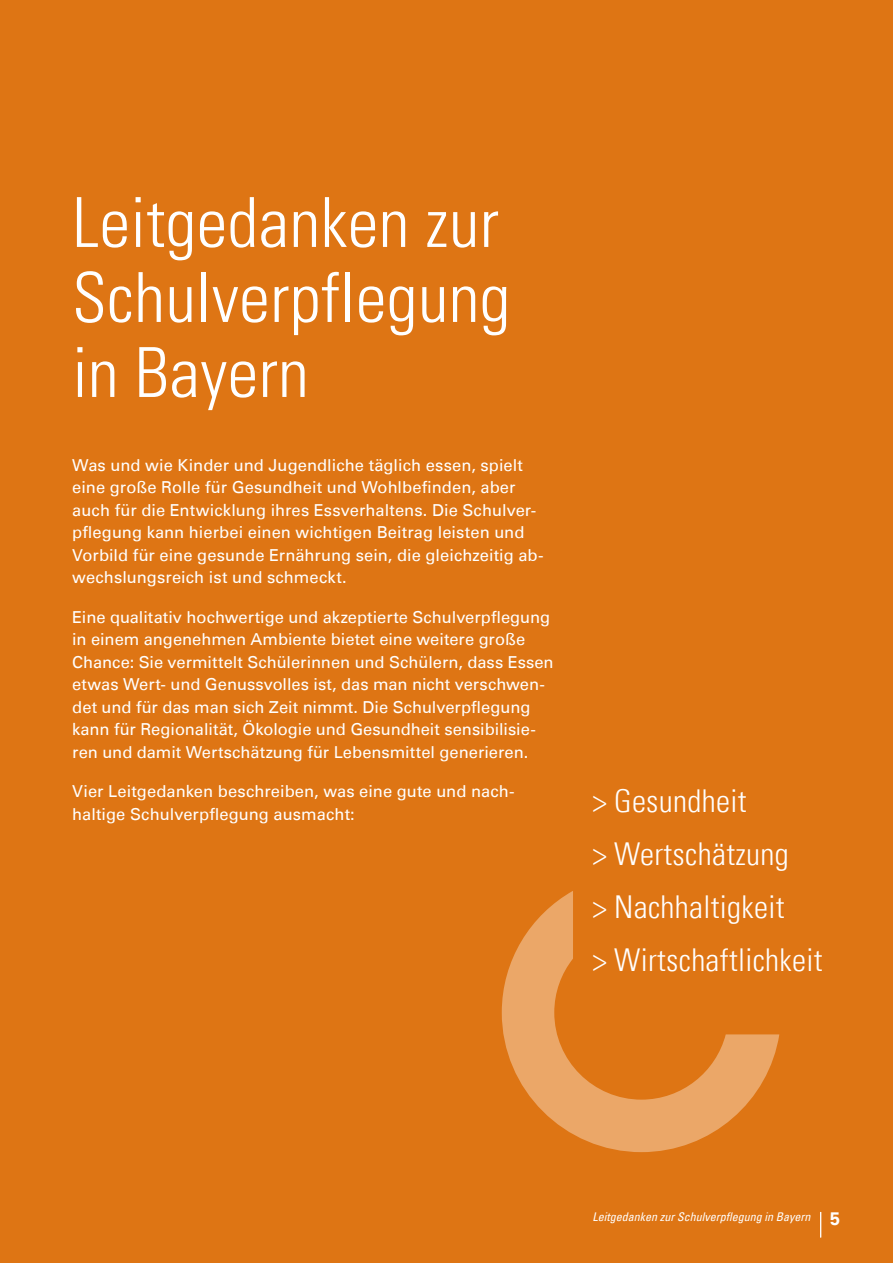
<style>
.page{position:relative;width:893px;height:1263px;background:#de7514}
.page>*{position:absolute;margin:0;border:0;box-sizing:border-box;transform-origin:0 0}
.Innenseiten_Headline_H1_groß{font:300 condensed 69px/75px "Univers";letter-spacing:.005em;color:#fff}
.t1{font:300 condensed 31.5px "Univers";letter-spacing:.01em;color:#fff}
.Innenseiten_Einleitung{font:16.5px/22.5px "Univers";color:#fff}
.t2{font:italic condensed 12px "Univers";color:#fff}
.s1{font-weight:700;font-style:normal;font-stretch:normal;font-size:18px}
</style>
<div class="page">
<svg style="left:502px;top:891px;width:277px;height:261px"></svg>
<svg style="left:820px;top:1212px;width:1px;height:25px"></svg>
<h1 class="Innenseiten_Headline_H1_groß" style="left:72px;top:185px;width:440px">Leitgedanken zur<br>Schulverpflegung in Bayern</h1>
<p class="Innenseiten_Einleitung" style="left:72px;top:454px;width:473px">Was und wie Kinder und Jugendliche täglich essen, spielt eine große Rolle für Gesundheit und Wohlbefinden, aber auch für die Entwicklung ihres Essverhaltens. Die Schulver&shy;pflegung kann hierbei einen wichtigen Beitrag leisten und Vorbild für eine gesunde Ernährung sein, die gleichzeitig ab&shy;wechslungsreich ist und schmeckt.</p>
<p class="Innenseiten_Einleitung" style="left:72px;top:606px;width:483px">Eine qualitativ hochwertige und akzeptierte Schulverpflegung in einem angenehmen Ambiente bietet eine weitere große Chance: Sie vermittelt Schülerinnen und Schülern, dass Essen etwas Wert- und Genussvolles ist, das man nicht verschwen&shy;det und für das man sich Zeit nimmt. Die Schulverpflegung kann für Regionalität, Ökologie und Gesundheit sensibilisie&shy;ren und damit Wertschätzung für Lebensmittel generieren.</p>
<p class="Innenseiten_Einleitung" style="left:72px;top:780px;width:443px">Vier Leitgedanken beschreiben, was eine gute und nach&shy;haltige Schulverpflegung ausmacht:</p>
<p class="t1" style="left:593px;top:781px;width:155px">&gt; Gesundheit</p>
<p class="t1" style="left:593px;top:835px;width:197px">&gt; Wertschätzung</p>
<p class="t1" style="left:593px;top:888px;width:193px">&gt; Nachhaltigkeit</p>
<p class="t1" style="left:593px;top:941px;width:231px">&gt; Wirtschaftlichkeit</p>
<p class="t2" style="left:592px;top:1209px;width:249px">Leitgedanken zur Schulverpflegung in Bayern <span class="s1">5</span></p>
</div>
